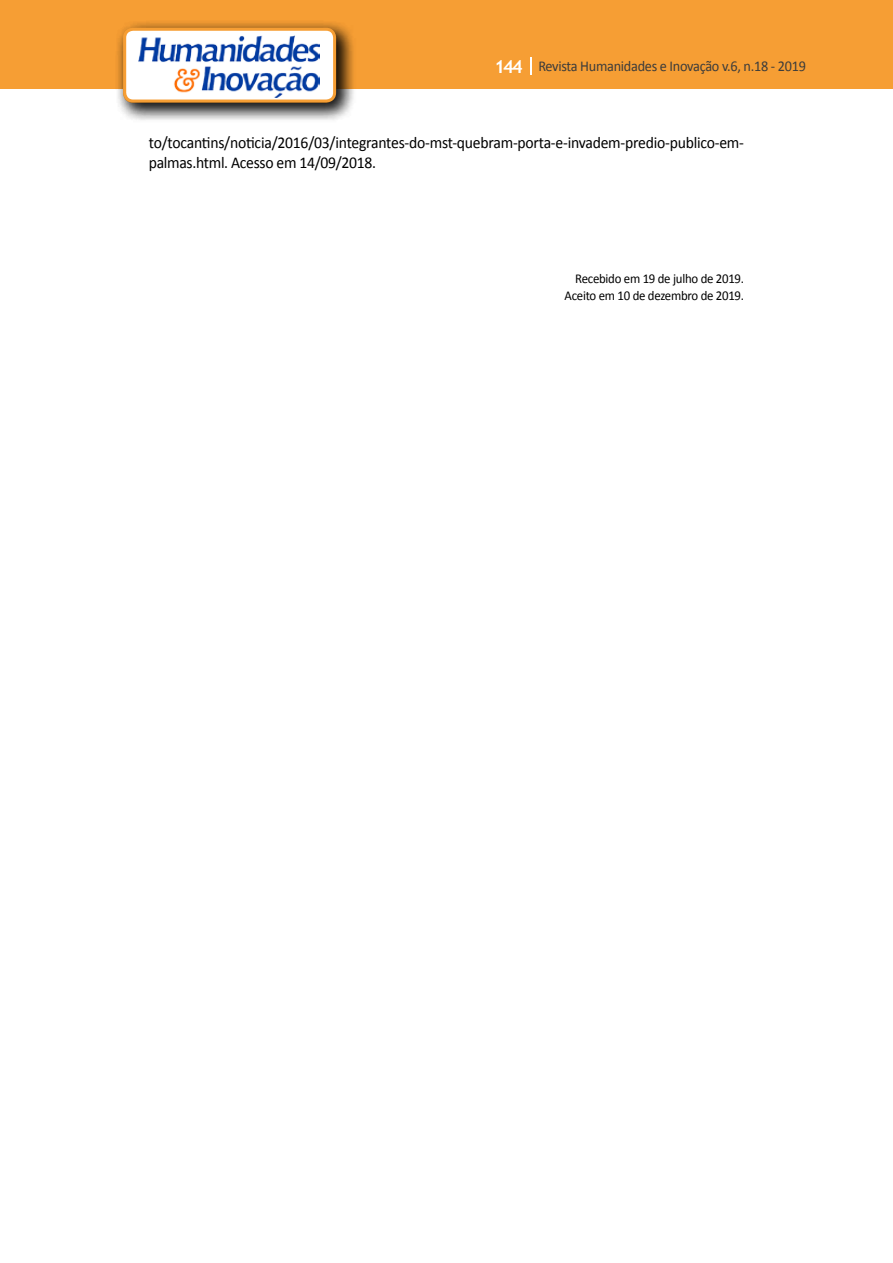
<style>
.page{position:relative;width:893px;height:1263px;background:#fff}
.page>*{position:absolute;margin:0;border:0;box-sizing:border-box;transform-origin:0 0}
.t1{font:16.5px/19.8px "Calibri";letter-spacing:-.015em;color:#000;scale:.95 1}
.t2{font:15px "Calibri";letter-spacing:-.02em;color:#3c3c3b;scale:.95 1}
.t3{font:13.5px/16.2px "Calibri";letter-spacing:-.02em;color:#000;text-align:right;scale:.95 1}
.s1{font-family:"Trebuchet MS";font-weight:700;font-size:18px;color:#fff}
</style>
<div class="page">
<div style="left:0;top:0;width:893px;height:88px;background:#f69e34"></div>
<svg style="left:530px;top:57px;width:2px;height:18px"></svg>
<div style="left:115px;top:19px;width:241px;height:104px;background:#000;opacity:.75"></div>
<div style="left:125px;top:29px;width:210px;height:72px;background:#fff;border-radius:9px"></div>
<img style="left:138px;top:35px;width:181px;height:62px">
<div style="left:123px;top:28px;width:213px;height:75px;border:3px solid #f69e34;border-radius:9px"></div>
<p class="t2" style="left:495px;top:57px;width:329px"><span class="s1">144</span> Revista Humanidades e Inovação v.6, n.18 - 2019</p>
<p class="t1" style="left:149px;top:133px;width:628px">to/tocantins/noticia/2016/03/integrantes-do-mst-quebram-porta-e-invadem-predio-publico-em&shy;palmas.html. Acesso em 14/09/2018.</p>
<p class="t3" style="left:565px;top:271px;width:190px">Recebido em 19 de julho de 2019.<br>Aceito em 10 de dezembro de 2019.</p>
</div>
